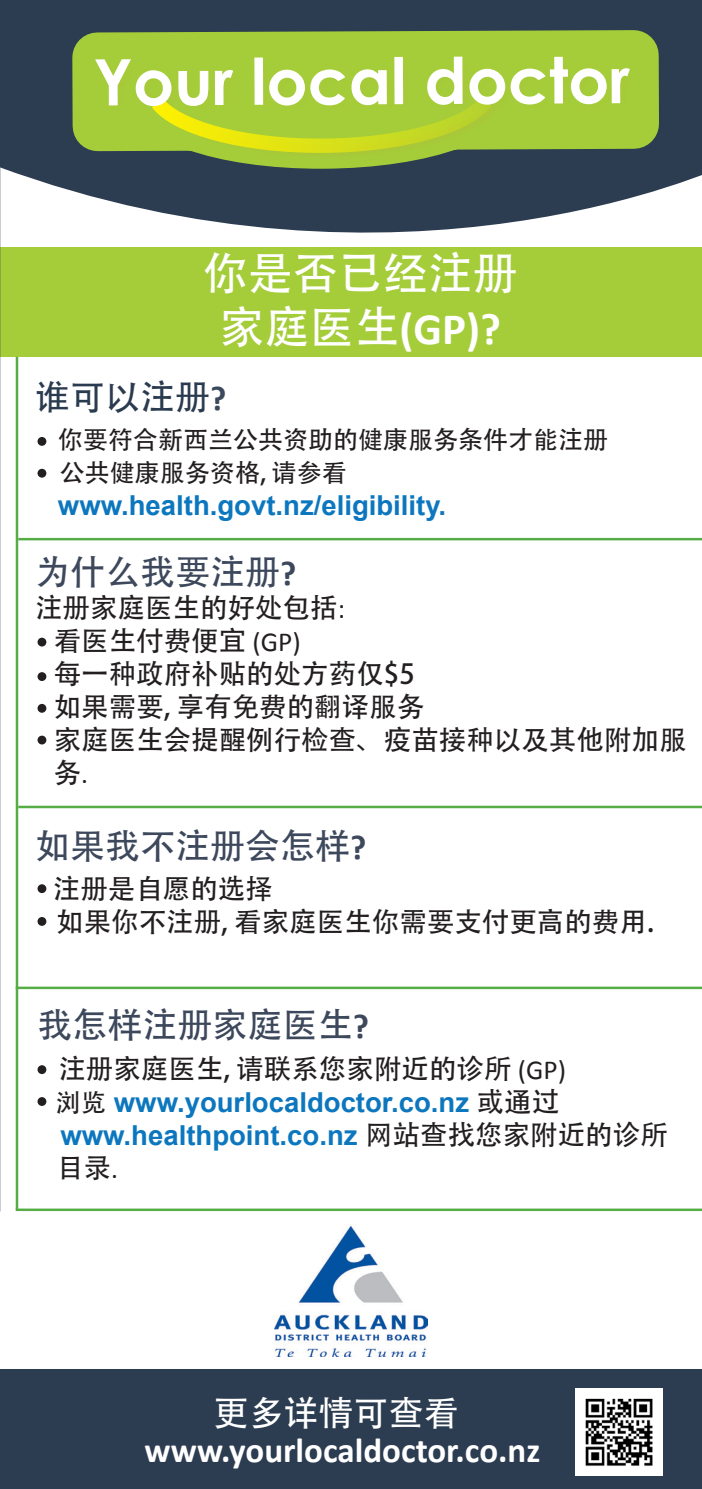
<style>
.page{position:relative;width:702px;height:1489px;background:#fff}
.page>*{position:absolute;margin:0;border:0;box-sizing:border-box;transform-origin:0 0}
.t1{font:700 45px "Calibri";color:#fff}
.t2{font:45px "Adobe Heiti Std";color:#fff}
.t3{font:35px "Adobe Heiti Std";color:#3d485c}
.t4{font:700 35px "Calibri";color:#fff}
.t5{font:35px "Adobe Heiti Std";color:#fff}
.t6{font:35px "Adobe Heiti Std";color:#2b3b4f}
.t7{font:27.5px/33px "Adobe Heiti Std";color:#231f20}
.t8{font:700 27.5px/33px "Arial";color:#0c77be}
.t9{font:25px "Adobe Heiti Std";color:#231f20}
.s1{font-family:"Adobe Heiti Std";font-weight:400}
.s2{font-family:"Calibri";font-weight:700;color:#3c485c}
.s3{font-family:"Calibri";font-weight:700}
.s4{font-family:"Calibri"}
.s5{font-family:"Adobe Heiti Std";font-weight:400;font-size:25px;color:#231f20}
.s6{font-family:"Adobe Heiti Std";font-weight:400;color:#231f20}
.s7{font-family:"Calibri";font-weight:400;color:#231f20}
</style>
<div class="page">
<svg style="left:0;top:0;width:702px;height:247px;fill:#2c3c51"></svg>
<hr style="left:16px;top:1208px;width:686px;height:2px;background:#56ad46">
<div style="left:0;top:247px;width:702px;height:110px;background:#a5cd3a"></div>
<div style="left:38px;top:437px;width:8px;height:9px;background:#231f20;border-radius:50%"></div>
<div style="left:38px;top:469px;width:8px;height:8px;background:#231f20;border-radius:50%"></div>
<div style="left:38px;top:637px;width:8px;height:9px;background:#231f20;border-radius:50%"></div>
<div style="left:38px;top:672px;width:8px;height:9px;background:#231f20;border-radius:50%"></div>
<div style="left:38px;top:704px;width:8px;height:8px;background:#231f20;border-radius:50%"></div>
<div style="left:38px;top:735px;width:8px;height:9px;background:#231f20;border-radius:50%"></div>
<div style="left:38px;top:884px;width:8px;height:9px;background:#231f20;border-radius:50%"></div>
<div style="left:38px;top:917px;width:8px;height:8px;background:#231f20;border-radius:50%"></div>
<div style="left:38px;top:1065px;width:8px;height:8px;background:#231f20;border-radius:50%"></div>
<div style="left:38px;top:1097px;width:8px;height:8px;background:#231f20;border-radius:50%"></div>
<svg style="left:47px;top:5px;width:637px;height:188px;background:#52694a"></svg>
<svg style="left:95px;top:57px;width:543px;height:104px;background:#b0cd57"></svg>
<hr style="left:16px;top:357px;width:2px;height:852px;background:#56ad46">
<hr style="left:18px;top:538px;width:684px;height:2px;background:#56ad46">
<hr style="left:18px;top:805px;width:684px;height:3px;background:#56ad46">
<hr style="left:16px;top:986px;width:686px;height:3px;background:#56ad46">
<img style="left:275px;top:1225px;width:152px;height:131px">
<div style="left:0;top:1369px;width:702px;height:119px;background:#2c3c51"></div>
<img style="left:575px;top:1388px;width:87px;height:86px">
<p class="t2" style="left:203px;top:247px;width:316px">你是否已经注册</p>
<p class="t1" style="left:219px;top:301px;width:283px"><span class="s1">家庭医生</span>(GP)?</p>
<p class="t6" style="left:35px;top:376px;width:193px">谁可以注册<span class="s2">?</span></p>
<p class="t9" style="left:58px;top:425px;width:552px">你要符合新西兰公共资助的健康服务条件才能注册</p>
<p class="t9" style="left:60px;top:458px;width:288px">公共健康服务资格, 请参看</p>
<p class="t8" style="left:58px;top:490px;width:390px">www.health.govt.nz/eligibility.</p>
<p class="t3" style="left:35px;top:551px;width:263px">为什么我要注册<span class="s3">?</span></p>
<p class="t7" style="left:35px;top:592px;width:311px">注册家庭医生的好处包括<span class="s4">:</span></p>
<p class="t7" style="left:54px;top:625px;width:248px">看医生付费便宜 <span class="s4">(GP)</span></p>
<p class="t7" style="left:54px;top:658px;width:362px">每一种政府补贴的处方药仅$5</p>
<p class="t7" style="left:54px;top:691px;width:372px">如果需要, 享有免费的翻译服务</p>
<p class="t7" style="left:53px;top:724px;width:634px">家庭医生会提醒例行检查、疫苗接种以及其他附加服务<span class="s4">.</span></p>
<p class="t3" style="left:35px;top:825px;width:333px">如果我不注册会怎样<span class="s3">?</span></p>
<p class="t7" style="left:53px;top:873px;width:221px">注册是自愿的选择</p>
<p class="t7" style="left:56px;top:906px;width:599px">如果你不注册, 看家庭医生你需要支付更高的费用.</p>
<p class="t3" style="left:38px;top:1003px;width:333px">我怎样注册家庭医生<span class="s3">?</span></p>
<p class="t7" style="left:58px;top:1053px;width:509px">注册家庭医生, 请联系您家附近的诊所 <span class="s4">(GP)</span></p>
<p class="t8" style="left:56px;top:1086px;width:504px"><span class="s5">浏览</span> www.yourlocaldoctor.co.nz <span class="s6">或通过</span></p>
<p class="t8" style="left:56px;top:1119px;width:613px">www.healthpoint.co.nz <span class="s6">网站查找您家附近的诊所目录</span><span class="s7">.</span></p>
<p class="t5" style="left:213px;top:1392px;width:246px">更多详情可查看</p>
<p class="t4" style="left:144px;top:1427px;width:397px">www.yourlocaldoctor.co.nz</p>
</div>
